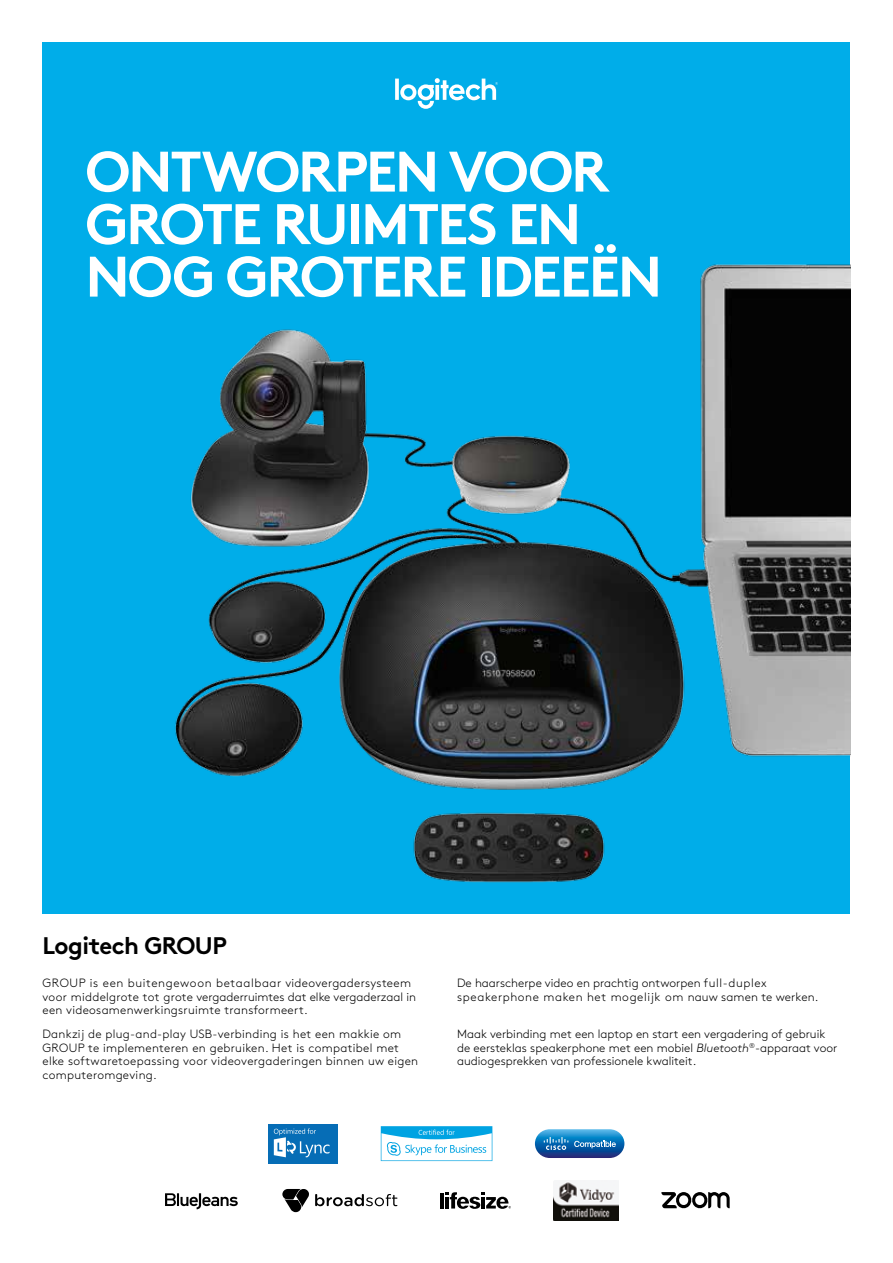
<style>
.page{position:relative;width:893px;height:1263px;background:#fff}
.page>*{position:absolute;margin:0;border:0;box-sizing:border-box;transform-origin:0 0}
.t1{font:700 57px/52.5px "Brown Pro";letter-spacing:-.04em;color:#fff}
.t2{font:700 24px "Brown Pro";letter-spacing:-.025em;color:#000}
.t3{font:300 12px/13.5px "Brown Pro";letter-spacing:.02em;color:#000}
.t4{font:300 12px/13.5px "Brown Pro";color:#000}
.s1{font-style:italic}
</style>
<div class="page">
<div style="left:43px;top:43px;width:807px;height:871px;background:#00ade9"></div>
<img style="left:175px;top:264px;width:675px;height:619px">
<svg style="left:395px;top:78px;width:103px;height:31px"></svg>
<div style="left:269px;top:1124px;width:69px;height:39px;background:#066db6"></div>
<svg style="left:274px;top:1128px;width:56px;height:29px"></svg>
<svg style="left:535px;top:1129px;width:89px;height:29px;background:#3880bc"></svg>
<svg style="left:381px;top:1126px;width:111px;height:35px"></svg>
<svg style="left:165px;top:1193px;width:73px;height:16px"></svg>
<hr style="left:440px;top:1192px;width:4px;height:16px;background:#000">
<svg style="left:445px;top:1192px;width:66px;height:17px"></svg>
<svg style="left:661px;top:1192px;width:69px;height:17px"></svg>
<img style="left:553px;top:1182px;width:66px;height:38px">
<svg style="left:315px;top:1194px;width:82px;height:12px"></svg>
<svg style="left:282px;top:1189px;width:27px;height:23px"></svg>
<h1 class="t1" style="left:85px;top:139px;width:578px">ONTWORPEN VOOR<br>GROTE RUIMTES EN<br>NOG GROTERE IDEEËN</h1>
<h2 class="t2" style="left:43px;top:926px;width:186px">Logitech GROUP</h2>
<p class="t3" style="left:43px;top:975px;width:375px">GROUP is een buitengewoon betaalbaar videovergadersysteem voor middelgrote tot grote vergaderruimtes dat elke vergaderzaal in een videosamenwerkingsruimte transformeert.</p>
<p class="t3" style="left:43px;top:1026px;width:377px">Dankzij de plug-and-play USB-verbinding is het een makkie om GROUP te implementeren en gebruiken. Het is compatibel met elke softwaretoepassing voor videovergaderingen binnen uw eigen computeromgeving.</p>
<p class="t3" style="left:457px;top:975px;width:363px">De haarscherpe video en prachtig ontworpen full-duplex speakerphone maken het mogelijk om nauw samen te werken.</p>
<p class="t4" style="left:457px;top:1026px;width:382px">Maak verbinding met een laptop en start een vergadering of gebruik de eersteklas speakerphone met een mobiel <span class="s1">Bluetooth</span><sup>®</sup>-apparaat voor audiogesprekken van professionele kwaliteit.</p>
</div>
